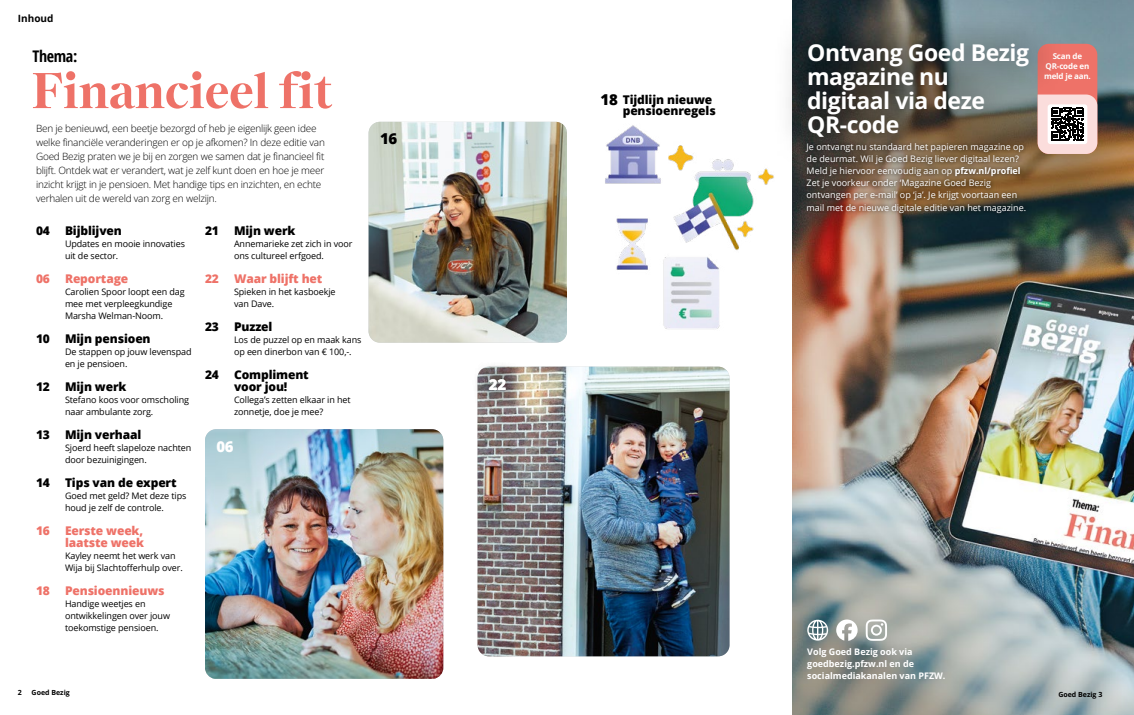
<style>
.page{position:relative;width:1134px;height:715px;background:#fff}
.page>*{position:absolute;margin:0;border:0;box-sizing:border-box;transform-origin:0 0}
.t1{font:700 50px "Nantes";color:#ee7268}
.t2{font:700 23px/24px "Open Sans";letter-spacing:-.02em;color:#fff}
.t3{font:700 condensed 16px "Open Sans";letter-spacing:-.02em;color:#000}
.t4{font:800 15px "Open Sans";color:#fff}
.t5{font:800 15px "Open Sans";color:#000}
.t6{font:800 12px/12px "Open Sans";letter-spacing:-.01em;color:#000}
.t7{font:800 12px/12px "Open Sans";letter-spacing:-.01em;color:#ee7268}
.t8{font:300 10px/14px "Open Sans";letter-spacing:-.02em;color:#000}
.t9{font:700 10px "Open Sans";color:#000}
.t10{font:9px/12px "Open Sans";letter-spacing:-.01em;color:#000}
.t11{font:9px/12px "Open Sans";color:#fff}
.t12{font:700 9px/12px "Open Sans";color:#fff}
.t13{font:700 8px/10px "Open Sans";letter-spacing:-.02em;color:#fff;text-align:center}
.t14{font:700 7px "Open Sans";color:#000}
.s1{font-weight:700}
</style>
<div class="page">
<img style="left:792px;top:0;width:342px;height:714px">
<img style="left:668px;top:145px;width:106px;height:106px">
<img style="left:616px;top:218px;width:32px;height:52px">
<img style="left:663px;top:242px;width:64px;height:87px">
<img style="left:205px;top:429px;width:238px;height:249px">
<img style="left:477px;top:366px;width:252px;height:290px">
<svg style="left:477px;top:366px;width:47px;height:42px;background:#908885"></svg>
<img style="left:369px;top:122px;width:198px;height:220px">
<div style="left:1038px;top:44px;width:59px;height:110px;background:#ee7268;border-radius:11px"></div>
<svg style="left:1061px;top:94px;width:36px;height:60px;background:#b7a6a4"></svg>
<svg style="left:807px;top:619px;width:21px;height:21px"></svg>
<svg style="left:836px;top:619px;width:22px;height:21px"></svg>
<svg style="left:866px;top:619px;width:21px;height:21px"></svg>
<svg style="left:788px;top:11px;width:273px;height:156px;background:#5e5d59"></svg>
<div style="left:801px;top:139px;width:229px;height:78px;background:#000;opacity:.75"></div>
<img style="left:605px;top:125px;width:56px;height:59px">
<p class="t9" style="left:18px;top:12px;width:37px">Inhoud</p>
<h3 class="t3" style="left:32px;top:45px;width:46px">Thema:</h3>
<h1 class="t1" style="left:32px;top:53px;width:301px">Financieel fit</h1>
<p class="t8" style="left:36px;top:121px;width:290px">Ben je benieuwd, een beetje bezorgd of heb je eigenlijk geen idee welke financiële veranderingen er op je afkomen? In deze editie van Goed Bezig praten we je bij en zorgen we samen dat je financieel fit blijft. Ontdek wat er verandert, wat je zelf kunt doen en hoe je meer inzicht krijgt in je pensioen. Met handige tips en inzichten, en echte verhalen uit de wereld van zorg en welzijn.</p>
<h3 class="t6" style="left:36px;top:223px;width:15px">04</h3>
<h3 class="t6" style="left:65px;top:223px;width:58px">Bijblijven</h3>
<p class="t10" style="left:65px;top:237px;width:122px">Updates en mooie innovaties uit de sector.</p>
<h3 class="t7" style="left:36px;top:271px;width:15px">06</h3>
<h3 class="t7" style="left:65px;top:271px;width:65px">Reportage</h3>
<p class="t10" style="left:65px;top:285px;width:121px">Carolien Spoor loopt een dag mee met verpleegkundige<br>Marsha Welman-Noom.</p>
<h3 class="t6" style="left:36px;top:331px;width:15px">10</h3>
<h3 class="t6" style="left:65px;top:331px;width:87px">Mijn pensioen</h3>
<p class="t10" style="left:65px;top:345px;width:128px">De stappen op jouw levenspad en je pensioen.</p>
<h3 class="t6" style="left:36px;top:379px;width:15px">12</h3>
<h3 class="t6" style="left:65px;top:379px;width:63px">Mijn werk</h3>
<p class="t10" style="left:65px;top:393px;width:126px">Stefano koos voor omscholing naar ambulante zorg.</p>
<h3 class="t6" style="left:36px;top:427px;width:15px">13</h3>
<h3 class="t6" style="left:65px;top:427px;width:78px">Mijn verhaal</h3>
<p class="t10" style="left:65px;top:441px;width:128px">Sjoerd heeft slapeloze nachten door bezuinigingen.</p>
<h3 class="t6" style="left:36px;top:475px;width:15px">14</h3>
<h3 class="t6" style="left:65px;top:475px;width:113px">Tips van de expert</h3>
<p class="t10" style="left:65px;top:489px;width:123px">Goed met geld? Met deze tips houd je zelf de controle.</p>
<h3 class="t7" style="left:36px;top:523px;width:15px">16</h3>
<h3 class="t7" style="left:65px;top:523px;width:81px">Eerste week, laatste week</h3>
<p class="t10" style="left:65px;top:549px;width:119px">Kayley neemt het werk van<br>Wija bij Slachtofferhulp over.</p>
<h3 class="t7" style="left:36px;top:583px;width:15px">18</h3>
<h3 class="t7" style="left:65px;top:583px;width:101px">Pensioennieuws</h3>
<p class="t10" style="left:65px;top:597px;width:107px">Handige weetjes en ontwikkelingen over jouw toekomstige pensioen.</p>
<h3 class="t6" style="left:205px;top:223px;width:15px">21</h3>
<h3 class="t6" style="left:234px;top:223px;width:63px">Mijn werk</h3>
<p class="t10" style="left:234px;top:237px;width:120px">Annemarieke zet zich in voor ons cultureel erfgoed.</p>
<h3 class="t7" style="left:205px;top:271px;width:15px">22</h3>
<h3 class="t7" style="left:234px;top:271px;width:90px">Waar blijft het</h3>
<p class="t10" style="left:234px;top:285px;width:103px">Spieken in het kasboekje van Dave.</p>
<h3 class="t6" style="left:205px;top:319px;width:15px">23</h3>
<h3 class="t6" style="left:234px;top:319px;width:40px">Puzzel</h3>
<p class="t10" style="left:234px;top:333px;width:129px">Los de puzzel op en maak kans op een dinerbon van € 100,-.</p>
<h3 class="t6" style="left:205px;top:367px;width:15px">24</h3>
<h3 class="t6" style="left:234px;top:367px;width:76px">Compliment voor jou!</h3>
<p class="t10" style="left:234px;top:393px;width:118px">Collega’s zetten elkaar in het zonnetje, doe je mee?</p>
<h3 class="t4" style="left:216px;top:435px;width:19px">06</h3>
<h3 class="t5" style="left:380px;top:127px;width:19px">16</h3>
<h3 class="t4" style="left:489px;top:372px;width:19px">22</h3>
<h3 class="t5" style="left:600px;top:88px;width:19px">18</h3>
<h3 class="t6" style="left:623px;top:94px;width:95px;line-height:11px">Tijdlijn nieuwe pensioenregels</h3>
<h2 class="t2" style="left:807px;top:40px;width:223px">Ontvang Goed Bezig magazine nu digitaal via deze<br>QR-code</h2>
<p class="t11" style="left:806px;top:141px;width:221px">Je ontvangt nu standaard het papieren magazine op de deurmat. Wil je Goed Bezig liever digitaal lezen?<br>Meld je hiervoor eenvoudig aan op <span class="s1">pfzw.nl/profiel </span>Zet je voorkeur onder ‘Magazine Goed Bezig ontvangen per e-mail’ op ‘ja’. Je krijgt voortaan een mail met de nieuwe digitale editie van het magazine.</p>
<p class="t13" style="left:1044px;top:51px;width:48px">Scan de<br>QR-code en meld je aan.</p>
<p class="t12" style="left:807px;top:645px;width:140px">Volg Goed Bezig ook via goedbezig.pfzw.nl en de socialmediakanalen van PFZW.</p>
<p class="t14" style="left:18px;top:687px;width:6px">2</p>
<p class="t14" style="left:32px;top:687px;width:40px">Goed Bezig</p>
<p class="t14" style="left:1058px;top:689px;width:45px">Goed Bezig 3</p>
</div>
